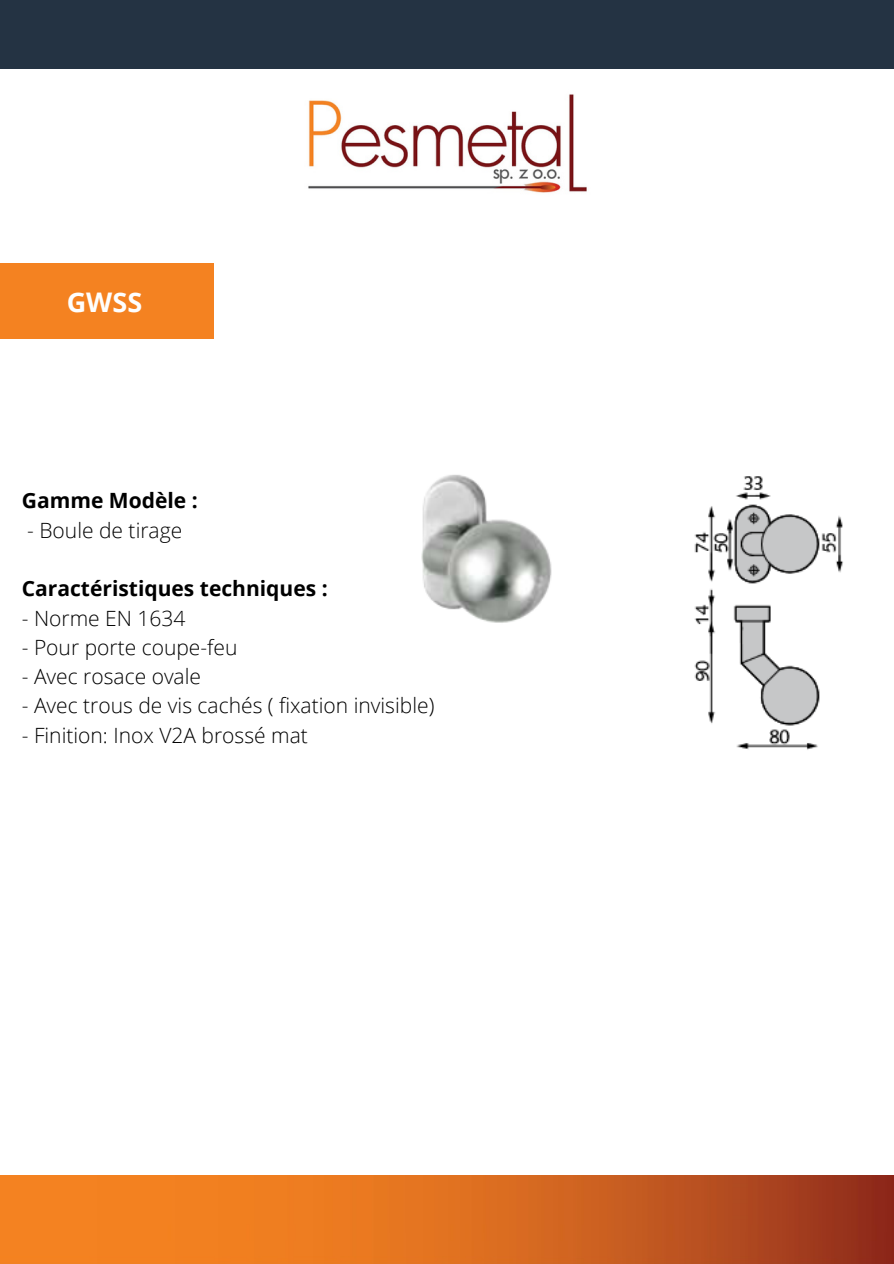
<style>
.page{position:relative;width:894px;height:1264px;background:#fff}
.page>*{position:absolute;margin:0;border:0;box-sizing:border-box;transform-origin:0 0}
.t1{font:700 27px "Open Sans";color:#fefefe}
.t2{font:300 21px "Open Sans";color:#000}
.t3{font:700 21px "Open Sans";color:#000}
</style>
<div class="page">
<div style="left:0;top:0;width:893px;height:69px;background:#243343"></div>
<img style="left:0;top:1175px;width:893px;height:88px">
<div style="left:0;top:263px;width:214px;height:76px;background:#f48221"></div>
<img style="left:308px;top:94px;width:279px;height:99px">
<img style="left:421px;top:474px;width:422px;height:276px">
<p class="t1" style="left:67px;top:283px;width:77px">GWSS</p>
<p class="t3" style="left:22px;top:486px;width:177px">Gamme Modèle :</p>
<p class="t2" style="left:27px;top:515px;width:156px">- Boule de tirage</p>
<p class="t3" style="left:22px;top:573px;width:307px">Caractéristiques techniques :</p>
<p class="t2" style="left:22px;top:603px;width:165px">- Norme EN 1634</p>
<p class="t2" style="left:22px;top:632px;width:217px">- Pour porte coupe-feu</p>
<p class="t2" style="left:22px;top:661px;width:181px">- Avec rosace ovale</p>
<p class="t2" style="left:22px;top:691px;width:414px">- Avec trous de vis cachés ( fixation invisible)</p>
<p class="t2" style="left:22px;top:720px;width:287px">- Finition: Inox V2A brossé mat</p>
</div>
